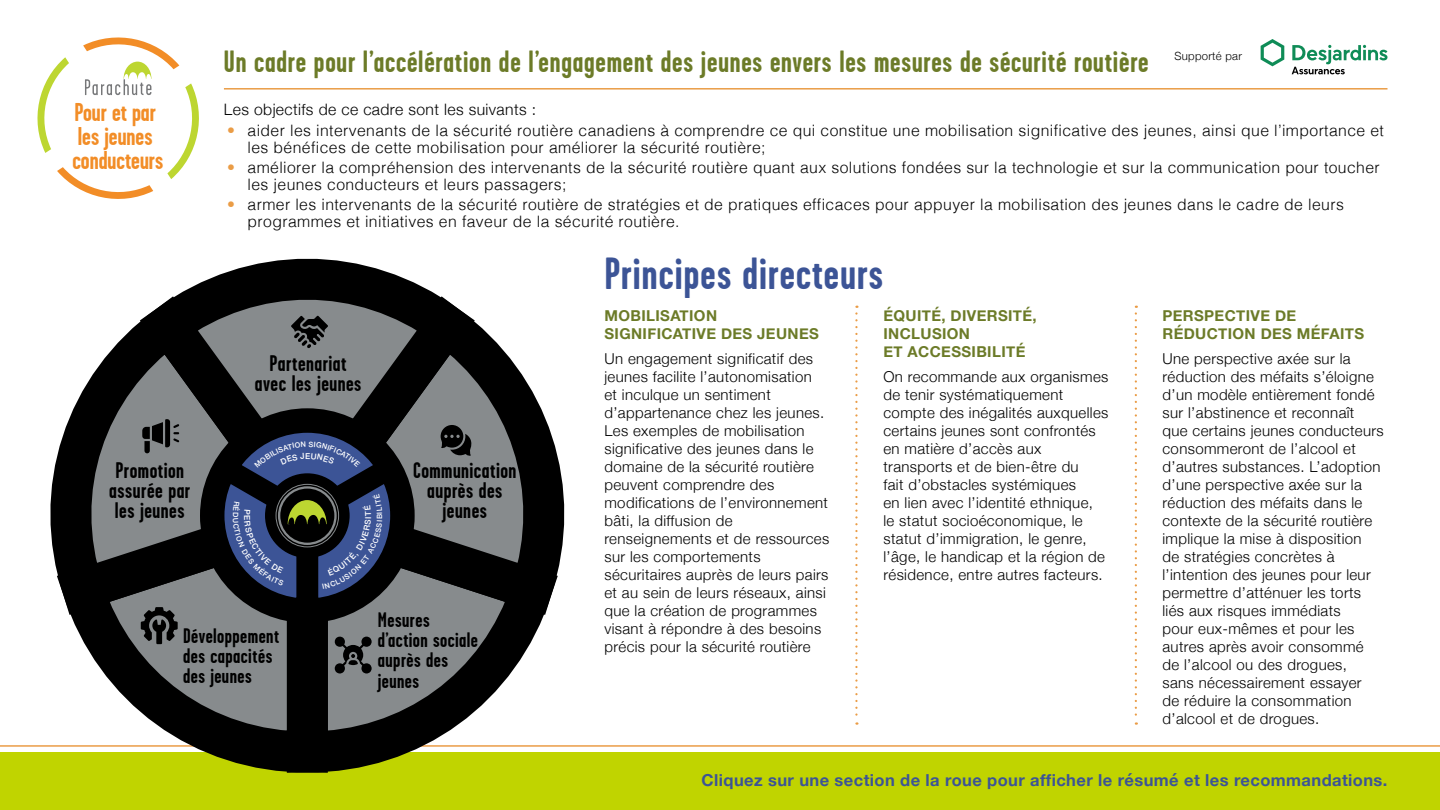
<style>
.page{position:relative;width:1440px;height:810px;background:#fff}
.page>*{position:absolute;margin:0;border:0;box-sizing:border-box;transform-origin:0 0}
.t1{font:700 45px "Garage Gothic";letter-spacing:.025em;color:#3c5496}
.t2{font:700 30.75px "Garage Gothic";letter-spacing:.025em;color:#6c7b28}
.t3{font:700 25.8px/24.1px "Garage Gothic";color:#f28d27}
.t4{font:700 22.58px/20.2px "Garage Gothic";letter-spacing:.02em;color:#000;text-align:center}
.t5{font:700 21px/20.2px "Garage Gothic";letter-spacing:.02em;color:#000}
.t6{font:700 16.5px "Helvetica Neue";letter-spacing:.025em;color:#3c5496}
.t7{font:300 15.75px/17px "Helvetica";letter-spacing:.025em;color:#000}
.t8{font:300 15.75px "Helvetica Neue";letter-spacing:.025em;color:#000}
._3_columns{font:300 15px/18px "Helvetica Neue";letter-spacing:.025em;color:#000}
.t9{font:700 15px/18px "Helvetica Neue";letter-spacing:.025em;color:#6c7b28}
.t10{font:300 11.32px "Helvetica Neue";letter-spacing:.025em;color:#000}
.s1{color:#ea9c46}
</style>
<div class="page">
<hr style="left:0;top:745px;width:1440px;height:2px;background:#ea9c46">
<div style="left:0;top:752px;width:1440px;height:58px;background:#c0d400"></div>
<svg style="left:38px;top:38px;width:161px;height:161px"></svg>
<svg style="left:1261px;top:39px;width:23px;height:27px"></svg>
<svg style="left:1292px;top:45px;width:96px;height:29px"></svg>
<hr style="left:224px;top:88px;width:1164px;height:2px;background:#ea9c46">
<svg style="left:855px;top:306px;width:3px;height:419px"></svg>
<svg style="left:1135px;top:306px;width:2px;height:419px"></svg>
<svg style="left:359px;top:503px;width:224px;height:265px"></svg>
<svg style="left:31px;top:499px;width:328px;height:274px"></svg>
<svg style="left:51px;top:351px;width:199px;height:290px"></svg>
<svg style="left:250px;top:350px;width:314px;height:291px"></svg>
<svg style="left:111px;top:264px;width:392px;height:309px;background:#636566"></svg>
<svg style="left:192px;top:400px;width:231px;height:231px;background:#4e5051"></svg>
<svg style="left:142px;top:419px;width:37px;height:34px"></svg>
<svg style="left:441px;top:425px;width:31px;height:31px"></svg>
<svg style="left:291px;top:316px;width:37px;height:32px"></svg>
<svg style="left:334px;top:636px;width:38px;height:38px"></svg>
<svg style="left:141px;top:607px;width:37px;height:37px"></svg>
<svg style="left:214px;top:422px;width:187px;height:187px;background:#232d44"></svg>
<h3 class="t3" style="left:72px;top:100px;width:92px">Pour et par les jeunes conducteurs</h3>
<h2 class="t2" style="left:224px;top:45px;width:926px">Un cadre pour l’accélération de l’engagement des jeunes envers les mesures de sécurité routière</h2>
<p class="t8" style="left:224px;top:97px;width:314px">Les objectifs de ce cadre sont les suivants :</p>
<p class="t7" style="left:248px;top:121px;width:1138px;text-indent:-20px"><span class="s1">•</span> aider les intervenants de la sécurité routière canadiens à comprendre ce qui constitue une mobilisation significative des jeunes, ainsi que l’importance et les bénéfices de cette mobilisation pour améliorer la sécurité routière;</p>
<p class="t7" style="left:248px;top:158px;width:1134px;text-indent:-20px"><span class="s1">•</span> améliorer la compréhension des intervenants de la sécurité routière quant aux solutions fondées sur la technologie et sur la communication pour toucher les jeunes conducteurs et leurs passagers;</p>
<p class="t7" style="left:248px;top:195px;width:1098px;text-indent:-20px"><span class="s1">•</span> armer les intervenants de la sécurité routière de stratégies et de pratiques efficaces pour appuyer la mobilisation des jeunes dans le cadre de leurs programmes et initiatives en faveur de la sécurité routière.</p>
<p class="t10" style="left:1174px;top:47px;width:69px">Supporté par</p>
<p class="t4" style="left:255px;top:353px;width:108px">Partenariat avec les jeunes</p>
<p class="t4" style="left:109px;top:460px;width:83px;text-align:left">Promotion assurée par les jeunes</p>
<p class="t4" style="left:413px;top:460px;width:105px">Communication auprès des jeunes</p>
<p class="t5" style="left:183px;top:626px;width:98px">Développement des capacités des jeunes</p>
<p class="t5" style="left:378px;top:610px;width:102px">Mesures d’action sociale auprès des jeunes</p>
<h2 class="t1" style="left:604px;top:250px;width:280px">Principes directeurs</h2>
<h3 class="t9" style="left:604px;top:307px;width:216px">MOBILISATION<br>SIGNIFICATIVE DES JEUNES</h3>
<p class="_3_columns" style="left:604px;top:348px;width:226px">Un engagement significatif des jeunes facilite l’autonomisation<br>et inculque un sentiment d’appartenance chez les jeunes.<br>Les exemples de mobilisation significative des jeunes dans le domaine de la sécurité routière peuvent comprendre des modifications de l’environnement bâti, la diffusion de renseignements et de ressources sur les comportements sécuritaires auprès de leurs pairs et au sein de leurs réseaux, ainsi que la création de programmes visant à répondre à des besoins précis pour la sécurité routière</p>
<h3 class="t9" style="left:883px;top:307px;width:155px">ÉQUITÉ, DIVERSITÉ,<br>INCLUSION<br>ET ACCESSIBILITÉ</h3>
<p class="_3_columns" style="left:883px;top:366px;width:227px">On recommande aux organismes de tenir systématiquement compte des inégalités auxquelles certains jeunes sont confrontés en matière d’accès aux transports et de bien-être du<br>fait d’obstacles systémiques<br>en lien avec l’identité ethnique,<br>le statut socioéconomique, le statut d’immigration, le genre, l’âge, le handicap et la région de résidence, entre autres facteurs.</p>
<h3 class="t9" style="left:1162px;top:307px;width:203px">PERSPECTIVE DE<br>RÉDUCTION DES MÉFAITS</h3>
<p class="_3_columns" style="left:1162px;top:348px;width:223px">Une perspective axée sur la réduction des méfaits s’éloigne d’un modèle entièrement fondé sur l’abstinence et reconnaît<br>que certains jeunes conducteurs consommeront de l’alcool et d’autres substances. L’adoption d’une perspective axée sur la réduction des méfaits dans le contexte de la sécurité routière implique la mise à disposition<br>de stratégies concrètes à l’intention des jeunes pour leur permettre d’atténuer les torts liés aux risques immédiats<br>pour eux-mêmes et pour les autres après avoir consommé de l’alcool ou des drogues,<br>sans nécessairement essayer<br>de réduire la consommation d’alcool et de drogues.</p>
<p class="t6" style="left:702px;top:767px;width:687px">Cliquez sur une section de la roue pour afficher le résumé et les recommandations.</p>
</div>
